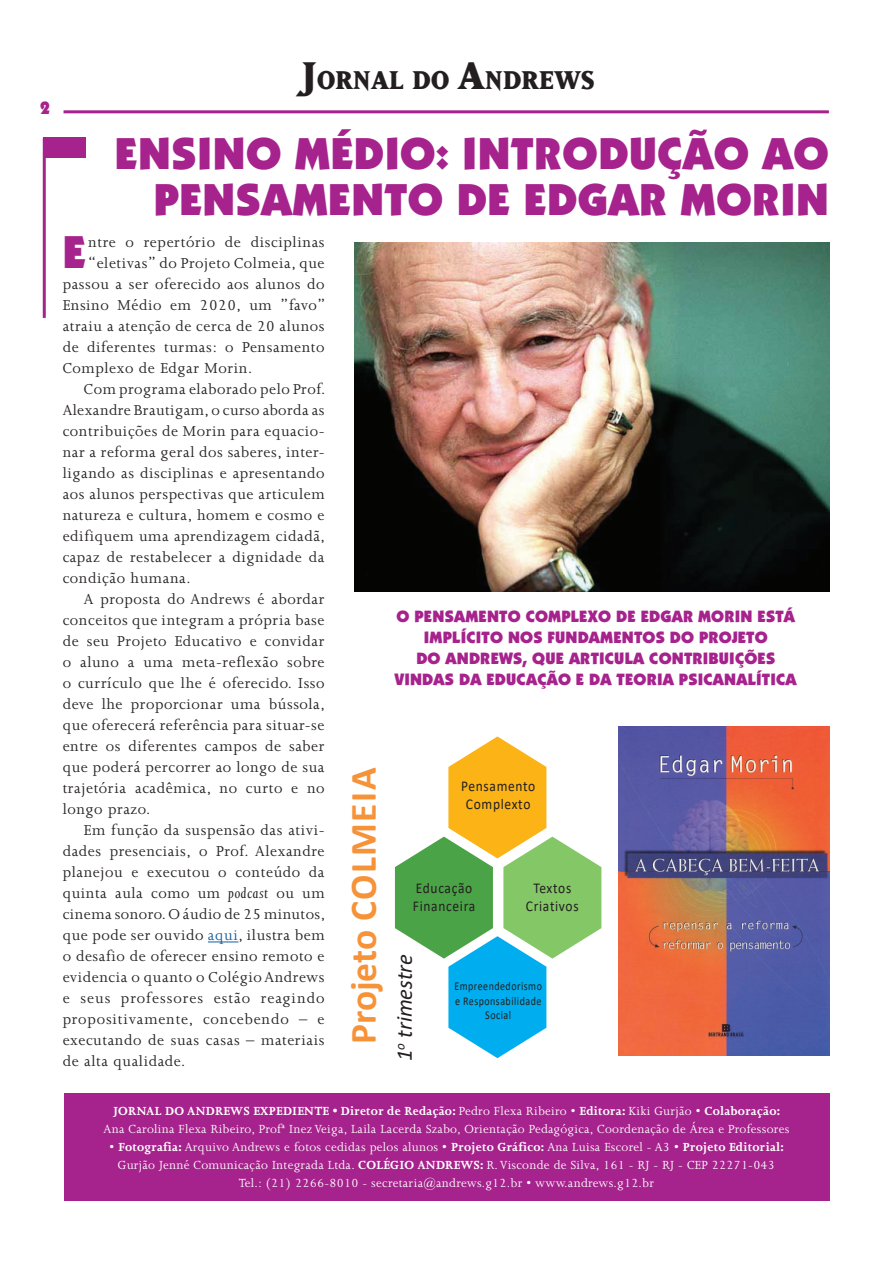
<style>
.page{position:relative;width:893px;height:1263px;background:#fff}
.page>*{position:absolute;margin:0;border:0;box-sizing:border-box;transform-origin:0 0}
.texto{font:900 46.35px "Itc Kabel";color:#a6228c}
.Títulos{font:900 45px/46.5px "Itc Kabel";letter-spacing:.01em;color:#a6228c;text-align:right}
.subtitulos{font:700 37.5px "Calibri";letter-spacing:.03em;color:#f69238}
.t1{font:800 30px "Matrix";letter-spacing:.01em;color:#231f20}
.subtitulos-2{font:italic 22.5px "Calibri";letter-spacing:-.01em;color:#231f20}
.t2{font:900 18px "Itc Kabel";color:#a6228c}
.texto-2{font:16.5px/21px "Joanna";letter-spacing:.035em;color:#231f20;text-align:justify}
.Títulos-2{font:900 16.5px/21px "Itc Kabel";letter-spacing:.01em;color:#a6228c;text-align:center}
.subtitulos-3{font:15px/18px "Calibri";letter-spacing:.05em;color:#231f20;text-align:center;scale:.9 1}
.t3{font:13.5px/18px "Joanna";letter-spacing:.02em;color:#fff;text-align:center}
.t4{font:700 13.5px "Joanna";letter-spacing:.02em;color:#fff}
.subtitulos-4{font:12px/14.4px "Calibri";letter-spacing:.05em;color:#231f20;text-align:center;scale:.83 1}
.s1{font-size:45px}
.s2{font-style:italic}
.s3{color:#175d9e}
.s4{font-weight:400}
.s5{font-weight:700}
</style>
<div class="page">
<hr style="left:64px;top:110px;width:765px;height:3px;background:#a6228c">
<hr style="left:43px;top:138px;width:3px;height:180px;background:#a6228c">
<div style="left:43px;top:138px;width:43px;height:20px;background:#a6228c"></div>
<hr style="left:208px;top:941px;width:30px;height:1px;background:#175d9e">
<div style="left:64px;top:1093px;width:765px;height:108px;background:#a6228c"></div>
<svg style="left:395px;top:736px;width:206px;height:322px"></svg>
<img style="left:354px;top:242px;width:475px;height:350px">
<img style="left:618px;top:727px;width:211px;height:329px">
<p class="t2" style="left:40px;top:97px;width:12px">2</p>
<h3 class="t1" style="left:301px;top:65px;width:295px"><span class="s1">J</span>ORNAL DO <span class="s1">A</span>NDREWS</h3>
<p class="Títulos" style="left:115px;top:129px;width:715px">ENSINO MÉDIO: INTRODUÇÃO AO<br>PENSAMENTO DE EDGAR MORIN</p>
<p class="texto" style="left:63px;top:224px;width:25px">E</p>
<p class="texto-2" style="left:88px;top:232px;width:238px">ntre o repertório de disciplinas</p>
<p class="texto-2" style="left:88px;top:253px;width:238px">“eletivas” do Projeto Colmeia, que</p>
<p class="texto-2" style="left:63px;top:274px;width:263px">passou a ser oferecido aos alunos do</p>
<p class="texto-2" style="left:63px;top:295px;width:264px">Ensino Médio em 2020, um ”favo”</p>
<p class="texto-2" style="left:63px;top:316px;width:263px">atraiu a atenção de cerca de 20 alunos</p>
<p class="texto-2" style="left:63px;top:337px;width:263px">de diferentes turmas: o Pensamento</p>
<p class="texto-2" style="left:63px;top:358px;width:191px">Complexo de Edgar Morin.</p>
<p class="texto-2" style="left:63px;top:379px;width:264px;text-indent:21px">Com programa elaborado pelo Prof.<br>Alexandre Brautigam, o curso aborda as contribuições de Morin para equacio&shy;nar a reforma geral dos saberes, inter&shy;ligando as disciplinas e apresentando aos alunos perspectivas que articulem natureza e cultura, homem e cosmo e edifiquem uma aprendizagem cidadã, capaz de restabelecer a dignidade da condição humana.</p>
<p class="texto-2" style="left:63px;top:589px;width:264px;text-indent:21px">A proposta do Andrews é abordar conceitos que integram a própria base de seu Projeto Educativo e convidar o aluno a uma meta-reflexão sobre o currículo que lhe é oferecido. Isso deve lhe proporcionar uma bússola, que oferecerá referência para situar-se entre os diferentes campos de saber que poderá percorrer ao longo de sua trajetória acadêmica, no curto e no longo prazo.</p>
<p class="texto-2" style="left:63px;top:820px;width:264px;text-indent:21px">Em função da suspensão das ativi&shy;dades presenciais, o Prof. Alexandre planejou e executou o conteúdo da quinta aula como um <span class="s2">podcast</span> ou um cinema sonoro. O áudio de 25 minutos, que pode ser ouvido <span class="s3">aqui</span>, ilustra bem o desafio de oferecer ensino remoto e evidencia o quanto o Colégio Andrews e seus professores estão reagindo propositivamente, concebendo – e executando de suas casas – materiais de alta qualidade.</p>
<p class="t4" style="left:113px;top:1103px;width:668px">JORNAL DO ANDREWS EXPEDIENTE • Diretor de Redação: <span class="s4">Pedro Flexa Ribeiro •</span> Editora: <span class="s4">Kiki Gurjão •</span> Colaboração:</p>
<p class="t3" style="left:104px;top:1120px;width:687px">Ana Carolina Flexa Ribeiro, Profª Inez Veiga, Laila Lacerda Szabo, Orientação Pedagógica, Coordenação de Área e Professores</p>
<p class="t3" style="left:110px;top:1138px;width:676px">• <span class="s5">Fotografia:</span> Arquivo Andrews e fotos cedidas pelos alunos • <span class="s5">Projeto Gráfico:</span> Ana Luisa Escorel - A3 • <span class="s5">Projeto Editorial:<br></span>Gurjão Jenné Comunicação Integrada Ltda. <span class="s5">COLÉGIO ANDREWS:</span> R. Visconde de Silva, 161 - RJ - RJ - CEP 22271-043<br>Tel.: (21) 2266-8010 - secretaria@andrews.g12.br • www.andrews.g12.br</p>
<p class="Títulos-2" style="left:397px;top:605px;width:400px">O PENSAMENTO COMPLEXO DE EDGAR MORIN ESTÁ<br>IMPLÍCITO NOS FUNDAMENTOS DO PROJETO</p>
<p class="Títulos-2" style="left:416px;top:647px;width:360px">DO ANDREWS, QUE ARTICULA CONTRIBUIÇÕES</p>
<p class="Títulos-2" style="left:395px;top:668px;width:403px">VINDAS DA EDUCAÇÃO E DA TEORIA PSICANALÍTICA</p>
<p class="subtitulos" style="left:337px;top:1044px;width:278px;rotate:-90deg">Projeto COLMEIA</p>
<p class="subtitulos-3" style="left:461px;top:776px;width:84px">Pensamento<br>Complexto</p>
<p class="subtitulos-3" style="left:413px;top:878px;width:71px;text-align:left">Educação<br>Financeira</p>
<p class="subtitulos-3" style="left:526px;top:878px;width:60px">Textos<br>Criativos</p>
<p class="subtitulos-2" style="left:389px;top:1061px;width:108px;rotate:-90deg">1<sup>o</sup> trimestre</p>
<p class="subtitulos-4" style="left:454px;top:979px;width:107px">Empreendedorismo e Responsabilidade<br>Social</p>
</div>
